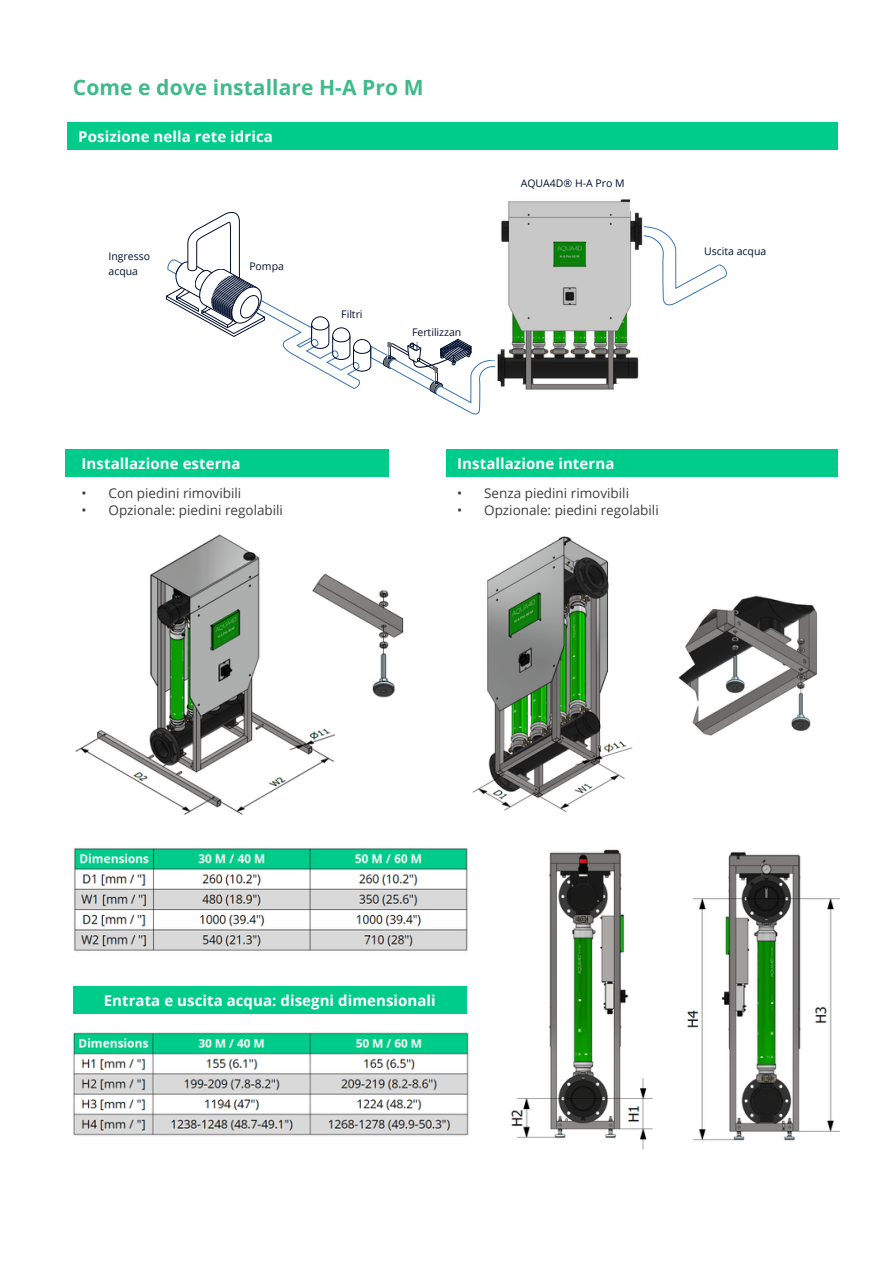
<style>
.page{position:relative;width:894px;height:1264px;background:#fff}
.page>*{position:absolute;margin:0;border:0;box-sizing:border-box;transform-origin:0 0}
.t1{font:700 21px "Open Sans";letter-spacing:.005em;color:#3eba8b}
.t2{font:700 15px "Open Sans";letter-spacing:.005em;color:#fff}
.t3{font:13.5px/16.8px "Open Sans";color:#3f3e3f}
.t4{font:10.5px/14.7px "Open Sans";color:#02102e}
</style>
<div class="page">
<img style="left:511px;top:849px;width:329px;height:301px">
<img style="left:73px;top:1032px;width:396px;height:104px">
<img style="left:75px;top:534px;width:260px;height:281px">
<img style="left:308px;top:559px;width:96px;height:146px">
<div style="left:321px;top:787px;width:35px;height:26px;background:#fff"></div>
<img style="left:678px;top:595px;width:139px;height:141px">
<svg style="left:166px;top:211px;width:329px;height:204px"></svg>
<svg style="left:644px;top:226px;width:82px;height:79px"></svg>
<img style="left:497px;top:199px;width:146px;height:191px">
<div style="left:630px;top:186px;width:34px;height:25px;background:#fff"></div>
<div style="left:640px;top:245px;width:6px;height:147px;background:#fff"></div>
<div style="left:614px;top:384px;width:32px;height:9px;background:#fff"></div>
<div style="left:494px;top:381px;width:6px;height:14px;background:#fff"></div>
<img style="left:472px;top:536px;width:161px;height:277px">
<img style="left:74px;top:848px;width:394px;height:103px">
<div style="left:65px;top:449px;width:323px;height:28px;background:#00cc8a"></div>
<div style="left:446px;top:449px;width:391px;height:28px;background:#00cc8a"></div>
<div style="left:68px;top:122px;width:769px;height:28px;background:#00cc8a"></div>
<div style="left:73px;top:986px;width:393px;height:28px;background:#00cc8a"></div>
<p class="t1" style="left:73px;top:72px;width:352px">Come e dove installare H-A Pro M</p>
<p class="t2" style="left:78px;top:126px;width:196px">Posizione nella rete idrica</p>
<p class="t4" style="left:108px;top:249px;width:43px">Ingresso acqua</p>
<p class="t4" style="left:249px;top:258px;width:36px">Pompa</p>
<p class="t2" style="left:81px;top:452px;width:161px">Installazione esterna</p>
<p class="t4" style="left:341px;top:306px;width:23px">Filtri</p>
<p class="t4" style="left:412px;top:324px;width:51px">Fertilizzan ti</p>
<h2 class="t4" style="left:520px;top:175px;width:105px">AQUA4D® H-A Pro M</h2>
<p class="t2" style="left:457px;top:452px;width:159px">Installazione interna</p>
<h2 class="t3" style="left:81px;top:484px;width:7px">• •</h2>
<p class="t3" style="left:108px;top:484px;width:176px">Con piedini rimovibili<br>Opzionale: piedini regolabili</p>
<h3 class="t3" style="left:457px;top:484px;width:7px">• •</h3>
<p class="t3" style="left:484px;top:484px;width:176px">Senza piedini rimovibili<br>Opzionale: piedini regolabili</p>
<p class="t4" style="left:704px;top:243px;width:63px">Uscita acqua</p>
<h2 class="t2" style="left:104px;top:989px;width:333px">Entrata e uscita acqua: disegni dimensionali</h2>
</div>
